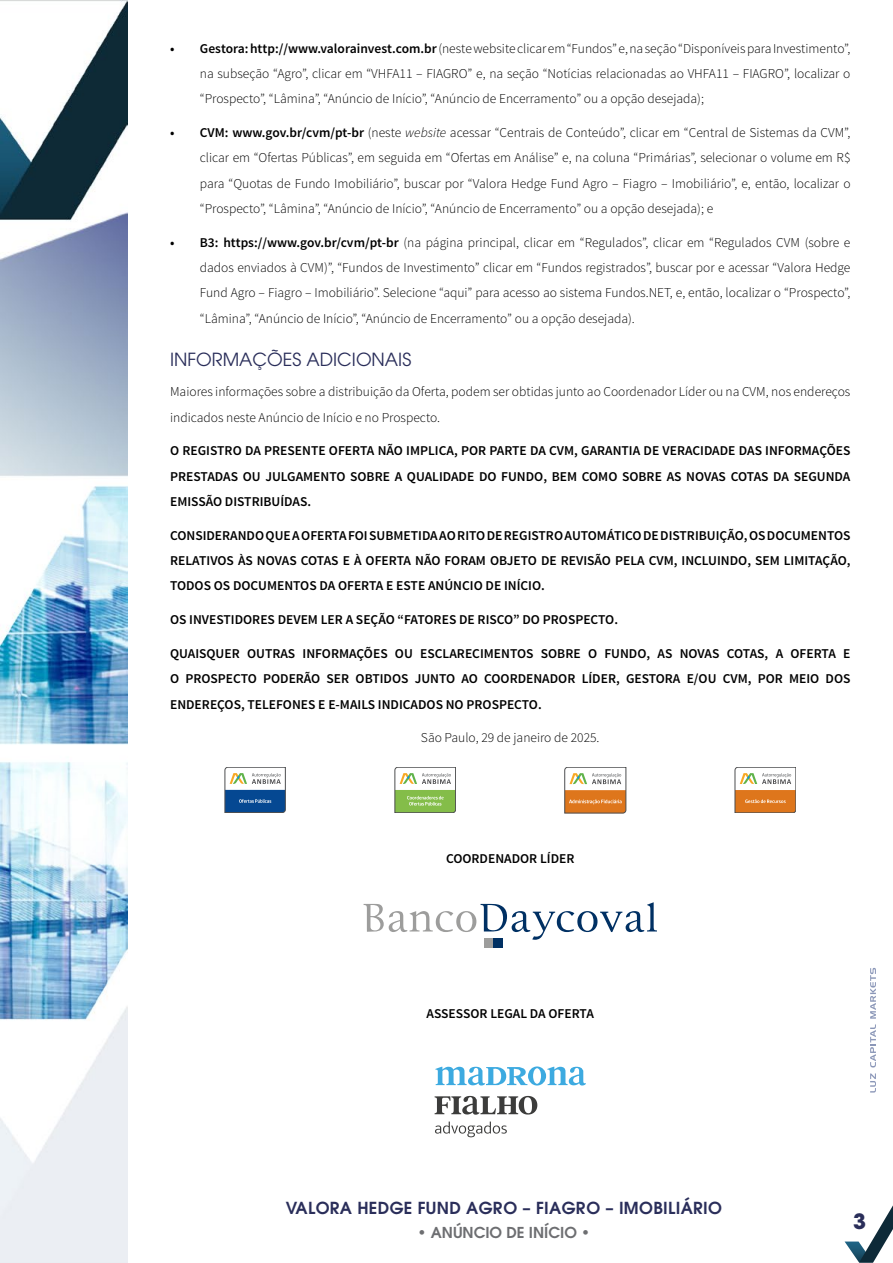
<style>
.page{position:relative;width:893px;height:1263px;background:#fff}
.page>*{position:absolute;margin:0;border:0;box-sizing:border-box;transform-origin:0 0}
.t1{font:700 21px "ITC Avant Garde Pro";color:#2a2e5a}
.t2{font:18px "ITC Avant Garde Pro";color:#2a2e5a}
.t3{font:600 16.5px "ITC Avant Garde Pro";letter-spacing:.02em;color:#2a2e5a}
.t4{font:600 15px "ITC Avant Garde Pro";color:#6d6e71}
.t5{font:300 13.5px/25.3px "Source Sans Pro";color:#000;text-align:justify}
.t6{font:600 13.5px/25.3px "Source Sans Pro";color:#000;text-align:justify}
.s1{font-weight:600}
.s2{font-style:italic}
</style>
<div class="page">
<img style="left:0;top:0;width:128px;height:1263px">
<svg style="left:845px;top:1205px;width:48px;height:57px"></svg>
<svg style="left:870px;top:1073px;width:6px;height:19px"></svg>
<svg style="left:870px;top:968px;width:6px;height:99px"></svg>
<svg style="left:225px;top:767px;width:60px;height:46px"></svg>
<svg style="left:395px;top:767px;width:61px;height:46px"></svg>
<svg style="left:565px;top:767px;width:61px;height:46px"></svg>
<svg style="left:735px;top:767px;width:61px;height:46px"></svg>
<svg style="left:364px;top:902px;width:293px;height:38px"></svg>
<div style="left:484px;top:939px;width:10px;height:9px;background:#9d9d9c"></div>
<div style="left:493px;top:939px;width:10px;height:9px;background:#003063"></div>
<svg style="left:435px;top:1066px;width:151px;height:20px"></svg>
<svg style="left:435px;top:1121px;width:72px;height:16px"></svg>
<svg style="left:435px;top:1096px;width:102px;height:19px"></svg>
<p class="t5" style="left:200px;top:36px;width:652px;text-indent:-30px"><span class="s1">• Gestora: http://www.valorainvest.com.br</span> (neste website clicar em “Fundos” e, na seção “Disponíveis para Investimento”, na subseção “Agro”, clicar em “VHFA11 – FIAGRO” e, na seção “Notícias relacionadas ao VHFA11 – FIAGRO”, localizar o “Prospecto”, “Lâmina”, “Anúncio de Início”, “Anúncio de Encerramento” ou a opção desejada);</p>
<p class="t5" style="left:200px;top:120px;width:652px;text-indent:-30px"><span class="s1">• CVM: www.gov.br/cvm/pt-br</span> (neste <span class="s2">website</span> acessar “Centrais de Conteúdo”, clicar em “Central de Sistemas da CVM”, clicar em “Ofertas Públicas”, em seguida em “Ofertas em Análise” e, na coluna “Primárias”, selecionar o volume em R$ para “Quotas de Fundo Imobiliário”, buscar por “Valora Hedge Fund Agro – Fiagro – Imobiliário”, e, então, localizar o “Prospecto”, “Lâmina”, “Anúncio de Início”, “Anúncio de Encerramento” ou a opção desejada); e</p>
<p class="t5" style="left:200px;top:230px;width:652px;text-indent:-30px"><span class="s1">• B3: https://www.gov.br/cvm/pt-br</span> (na página principal, clicar em “Regulados”, clicar em “Regulados CVM (sobre e dados enviados à CVM)”, “Fundos de Investimento” clicar em “Fundos registrados”, buscar por e acessar “Valora Hedge Fund Agro – Fiagro – Imobiliário”. Selecione “aqui” para acesso ao sistema Fundos.NET, e, então, localizar o “Prospecto”, “Lâmina”, “Anúncio de Início”, “Anúncio de Encerramento” ou a opção desejada).</p>
<h2 class="t2" style="left:170px;top:348px;width:243px">INFORMAÇÕES ADICIONAIS</h2>
<p class="t5" style="left:170px;top:379px;width:682px">Maiores informações sobre a distribuição da Oferta, podem ser obtidas junto ao Coordenador Líder ou na CVM, nos endereços indicados neste Anúncio de Início e no Prospecto.</p>
<p class="t6" style="left:170px;top:439px;width:682px">O REGISTRO DA PRESENTE OFERTA NÃO IMPLICA, POR PARTE DA CVM, GARANTIA DE VERACIDADE DAS INFORMAÇÕES PRESTADAS OU JULGAMENTO SOBRE A QUALIDADE DO FUNDO, BEM COMO SOBRE AS NOVAS COTAS DA SEGUNDA EMISSÃO DISTRIBUÍDAS.</p>
<p class="t6" style="left:170px;top:523px;width:682px">CONSIDERANDO QUE A OFERTA FOI SUBMETIDA AO RITO DE REGISTRO AUTOMÁTICO DE DISTRIBUIÇÃO, OS DOCUMENTOS RELATIVOS ÀS NOVAS COTAS E À OFERTA NÃO FORAM OBJETO DE REVISÃO PELA CVM, INCLUINDO, SEM LIMITAÇÃO, TODOS OS DOCUMENTOS DA OFERTA E ESTE ANÚNCIO DE INÍCIO.</p>
<p class="t6" style="left:170px;top:607px;width:449px">OS INVESTIDORES DEVEM LER A SEÇÃO “FATORES DE RISCO” DO PROSPECTO.</p>
<p class="t6" style="left:170px;top:641px;width:682px">QUAISQUER OUTRAS INFORMAÇÕES OU ESCLARECIMENTOS SOBRE O FUNDO, AS NOVAS COTAS, A OFERTA E O PROSPECTO PODERÃO SER OBTIDOS JUNTO AO COORDENADOR LÍDER, GESTORA E/OU CVM, POR MEIO DOS ENDEREÇOS, TELEFONES E E-MAILS INDICADOS NO PROSPECTO.</p>
<p class="t5" style="left:421px;top:725px;width:180px">São Paulo, 29 de janeiro de 2025.</p>
<p class="t6" style="left:446px;top:846px;width:130px">COORDENADOR LÍDER</p>
<p class="t6" style="left:427px;top:1002px;width:169px">ASSESSOR LEGAL DA OFERTA</p>
<p class="t3" style="left:286px;top:1197px;width:438px">VALORA HEDGE FUND AGRO – FIAGRO – IMOBILIÁRIO</p>
<p class="t4" style="left:418px;top:1222px;width:174px">• ANÚNCIO DE INÍCIO •</p>
<h1 class="t1" style="left:853px;top:1207px;width:14px">3</h1>
</div>
